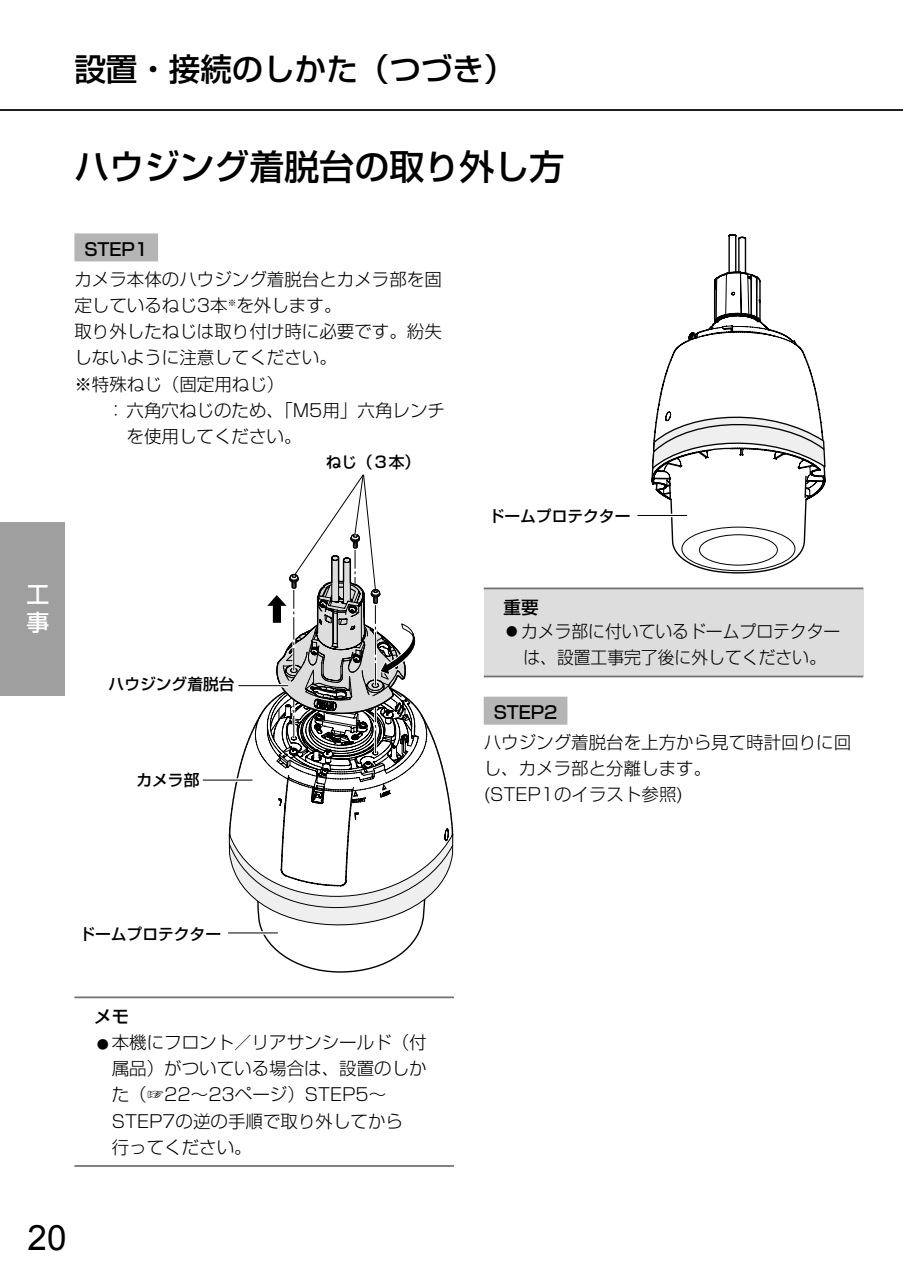
<style>
.page{position:relative;width:903px;height:1275px;background:#fff}
.page>*{position:absolute;margin:0;border:0;box-sizing:border-box;transform-origin:0 0}
.t1{font:500 35px "Shin Go Pro";color:#000}
.t2{font:35px "Arial";color:#000}
.t3{font:500 31.5px "Shin Go Pro";color:#000}
.t4{font:500 22.75px/28px "Shin Go Pro";color:#fff}
.t5{font:300 17.5px/26.2px "Shin Go Pro";color:#000}
.t6{font:300 17.5px/26.2px "Shin Go Pro";color:#000;text-align:center;scale:.96 1}
.t7{font:500 17.5px "Shin Go Pro";color:#000}
.t8{font:500 15.75px "Shin Go Pro";color:#000}
.t9{font:15.75px "Shin Go Pro Medium 90 msp RKSJ H";color:#000}
</style>
<div class="page">
<div style="left:0;top:522px;width:64px;height:173px;background:#9f9f9f"></div>
<hr style="left:0;top:109px;width:903px;height:2px;background:#000">
<div style="left:74px;top:233px;width:84px;height:28px;background:#b5b5b5"></div>
<hr style="left:74px;top:996px;width:380px;height:2px;background:#717171">
<hr style="left:74px;top:1165px;width:380px;height:2px;background:#717171">
<div style="left:484px;top:697px;width:83px;height:28px;background:#b5b5b5"></div>
<div style="left:484px;top:588px;width:379px;height:88px;background:#ddd"></div>
<hr style="left:484px;top:587px;width:379px;height:2px;background:#717171">
<hr style="left:484px;top:676px;width:379px;height:1px;background:#717171">
<svg style="left:203px;top:779px;width:25px;height:1px"></svg>
<hr style="left:203px;top:780px;width:49px;height:1px;background:#000">
<svg style="left:228px;top:474px;width:225px;height:499px"></svg>
<svg style="left:651px;top:234px;width:174px;height:339px"></svg>
<hr style="left:637px;top:514px;width:50px;height:3px;background:#fff">
<hr style="left:637px;top:515px;width:50px;height:1px;background:#000">
<h3 class="t4" style="left:27px;top:578px;width:24px">工事</h3>
<h2 class="t3" style="left:74px;top:43px;width:443px">設置・接続のしかた（つづき）</h2>
<h1 class="t1" style="left:74px;top:138px;width:491px">ハウジング着脱台の取り外し方</h1>
<p class="t7" style="left:84px;top:234px;width:65px">STEP1</p>
<p class="t5" style="left:74px;top:264px;width:369px">カメラ本体のハウジング着脱台とカメラ部を固定しているねじ3本<sup>※</sup>を外します。<br>取り外したねじは取り付け時に必要です。紛失しないように注意してください。<br>※⿟特殊ねじ（固定用ねじ）</p>
<p class="t5" style="left:126px;top:395px;width:320px;text-indent:-19px">：⿟⿟六角穴ねじのため、「M5用」六角レンチを使用してください。</p>
<p class="t8" style="left:109px;top:671px;width:127px">ハウジング着脱台</p>
<p class="t8" style="left:136px;top:767px;width:64px">カメラ部</p>
<p class="t8" style="left:326px;top:449px;width:96px">ねじ（３本）</p>
<p class="t9" style="left:489px;top:503px;width:143px">ドームプロテクター</p>
<p class="t7" style="left:504px;top:593px;width:36px">重要</p>
<p class="t6" style="left:520px;top:616px;width:7px">⿟</p>
<p class="t6" style="left:503px;top:616px;width:352px">⿟カメラ部に付いているドームプロテクターは、設置工事完了後に外してください。</p>
<p class="t7" style="left:494px;top:698px;width:65px">STEP2</p>
<p class="t5" style="left:484px;top:727px;width:369px">ハウジング着脱台を上方から見て時計回りに回し、カメラ部と分離します。<br>(STEP1のイラスト参照)</p>
<p class="t8" style="left:79px;top:921px;width:143px">ドームプロテクター</p>
<p class="t7" style="left:94px;top:1002px;width:36px">メモ</p>
<p class="t5" style="left:112px;top:1027px;width:317px">本機にフロント／リアサンシールド（付</p>
<p class="t5" style="left:112px;top:1030px;width:317px;line-height:24.2px;text-indent:-18px">⿟⿟<br>属品）がついている場合は、設置のしか</p>
<p class="t5" style="left:112px;top:1079px;width:293px">た（☞22～23ページ）STEP5～<br>STEP7の逆の手順で取り外してから行ってください。</p>
<h1 class="t2" style="left:28px;top:1215px;width:40px">20</h1>
</div>
